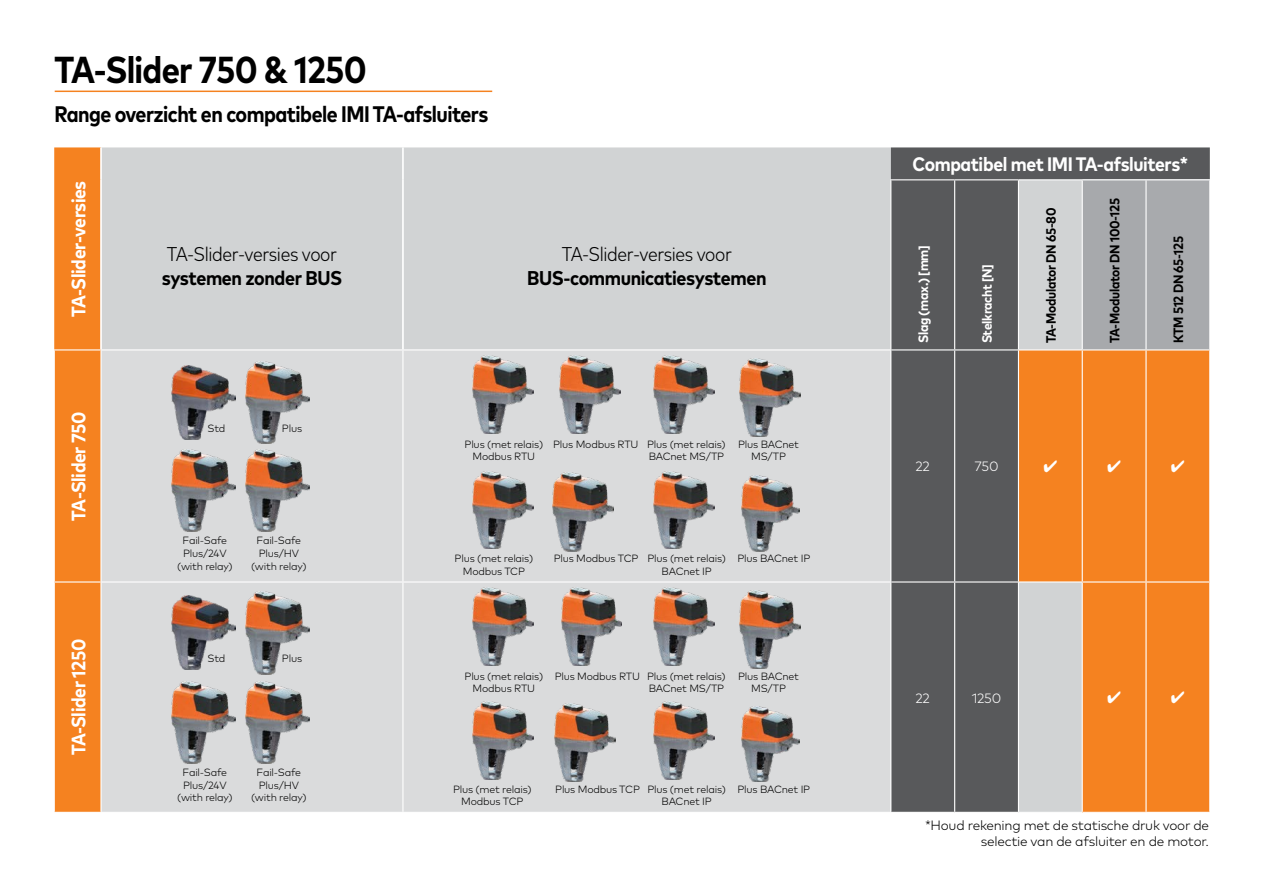
<style>
.page{position:relative;width:1263px;height:893px;background:#fff}
.page>*{position:absolute;margin:0;border:0;box-sizing:border-box;transform-origin:0 0}
.t1{font:500 condensed 37.5px "Helvetica Neue LT Com";letter-spacing:-.02em;color:#000}
.t2{font:700 condensed 22.5px "Mark Pro";letter-spacing:-.025em;color:#000}
.t3{font:condensed 22.5px "Helvetica Neue LT Com";letter-spacing:-.02em;color:#000}
.t4{font:300 condensed 19.95px "Mark Pro";letter-spacing:-.02em;color:#000}
.t5{font:700 condensed 19.95px "Mark Pro";letter-spacing:-.02em;color:#000}
.t6{font:700 condensed 19.5px "Mark Pro";letter-spacing:-.02em;color:#fff}
.t7{font:300 13.5px/16.2px "Mark Pro";letter-spacing:-.02em;color:#000;text-align:right}
.t8{font:700 condensed 13.5px "Mark Pro";letter-spacing:-.02em;color:#000}
.t9{font:700 condensed 13.5px "Mark Pro";letter-spacing:-.02em;color:#fff}
.t10{font:300 13.5px "Mark Pro";letter-spacing:-.02em;color:#fff}
.t11{font:300 10.5px/12.6px "Mark Pro";letter-spacing:-.02em;color:#000;text-align:center}
</style>
<div class="page">
<hr style="left:55px;top:91px;width:437px;height:1px;background:#f58220">
<div style="left:54px;top:147px;width:46px;height:665px;background:#f58220"></div>
<div style="left:102px;top:147px;width:789px;height:202px;background:#d1d3d4"></div>
<svg style="left:891px;top:147px;width:319px;height:665px;background:#666769"></svg>
<div style="left:1082px;top:180px;width:64px;height:170px;background:#a7a9ac"></div>
<div style="left:1146px;top:180px;width:64px;height:170px;background:#a8aaad"></div>
<div style="left:102px;top:350px;width:788px;height:462px;background:#dadbdc"></div>
<div style="left:1019px;top:350px;width:190px;height:462px;background:#f58220"></div>
<div style="left:1018px;top:582px;width:64px;height:230px;background:#d1d3d4"></div>
<div style="left:1082px;top:582px;width:64px;height:230px;background:#f58220"></div>
<hr style="left:402px;top:147px;width:2px;height:33px;background:#fff">
<hr style="left:402px;top:180px;width:2px;height:169px;background:#fff">
<hr style="left:54px;top:349px;width:47px;height:1px;background:#fff">
<hr style="left:54px;top:350px;width:1px;height:231px;background:#fff">
<hr style="left:402px;top:350px;width:1px;height:231px;background:#fff">
<hr style="left:54px;top:581px;width:47px;height:2px;background:#fff">
<hr style="left:54px;top:583px;width:1px;height:229px;background:#fff">
<hr style="left:101px;top:581px;width:302px;height:2px;background:#fff">
<hr style="left:403px;top:581px;width:488px;height:2px;background:#fff">
<hr style="left:402px;top:583px;width:1px;height:229px;background:#fff">
<hr style="left:891px;top:349px;width:64px;height:1px;background:#fff">
<hr style="left:955px;top:349px;width:63px;height:1px;background:#fff">
<hr style="left:1018px;top:349px;width:64px;height:1px;background:#fff">
<hr style="left:891px;top:581px;width:64px;height:2px;background:#fff">
<hr style="left:955px;top:581px;width:63px;height:2px;background:#fff">
<hr style="left:890px;top:180px;width:1px;height:169px;background:#fff">
<hr style="left:954px;top:180px;width:1px;height:169px;background:#fff">
<hr style="left:1018px;top:180px;width:1px;height:169px;background:#fff">
<hr style="left:1082px;top:180px;width:1px;height:169px;background:#fff">
<hr style="left:954px;top:350px;width:1px;height:231px;background:#fff">
<hr style="left:1018px;top:350px;width:1px;height:231px;background:#fff">
<hr style="left:1145px;top:350px;width:1px;height:231px;background:#fff">
<hr style="left:954px;top:583px;width:1px;height:229px;background:#fff">
<hr style="left:1209px;top:350px;width:1px;height:231px;background:#fff">
<hr style="left:1018px;top:581px;width:64px;height:2px;background:#fff">
<hr style="left:1018px;top:583px;width:1px;height:229px;background:#fff">
<hr style="left:1082px;top:583px;width:1px;height:229px;background:#fff">
<hr style="left:1145px;top:180px;width:1px;height:169px;background:#fff">
<hr style="left:1209px;top:180px;width:1px;height:169px;background:#fff">
<hr style="left:1146px;top:349px;width:64px;height:1px;background:#fff">
<hr style="left:1082px;top:350px;width:1px;height:231px;background:#fff">
<hr style="left:1082px;top:349px;width:64px;height:1px;background:#fff">
<hr style="left:1082px;top:581px;width:64px;height:2px;background:#fff">
<hr style="left:1145px;top:583px;width:1px;height:229px;background:#fff">
<hr style="left:1146px;top:581px;width:64px;height:2px;background:#fff">
<hr style="left:1209px;top:583px;width:1px;height:229px;background:#fff">
<hr style="left:890px;top:179px;width:65px;height:1px;background:#fff">
<hr style="left:955px;top:179px;width:63px;height:1px;background:#fff">
<hr style="left:1018px;top:179px;width:64px;height:1px;background:#fff">
<hr style="left:1082px;top:179px;width:64px;height:1px;background:#fff">
<hr style="left:1146px;top:179px;width:64px;height:1px;background:#fff">
<img style="left:560px;top:356px;width:60px;height:78px">
<img style="left:739px;top:358px;width:61px;height:79px">
<img style="left:553px;top:473px;width:61px;height:78px">
<img style="left:741px;top:476px;width:58px;height:75px">
<img style="left:473px;top:356px;width:60px;height:78px">
<img style="left:473px;top:471px;width:60px;height:78px">
<img style="left:654px;top:471px;width:60px;height:78px">
<img style="left:654px;top:356px;width:60px;height:78px">
<img style="left:561px;top:588px;width:61px;height:78px">
<img style="left:739px;top:590px;width:61px;height:79px">
<img style="left:554px;top:703px;width:61px;height:79px">
<img style="left:741px;top:707px;width:58px;height:75px">
<img style="left:473px;top:588px;width:60px;height:78px">
<img style="left:473px;top:702px;width:60px;height:78px">
<img style="left:654px;top:702px;width:60px;height:78px">
<img style="left:654px;top:588px;width:60px;height:78px">
<img style="left:172px;top:365px;width:63px;height:75px">
<img style="left:246px;top:362px;width:64px;height:82px">
<img style="left:172px;top:595px;width:63px;height:75px">
<img style="left:246px;top:592px;width:64px;height:82px">
<img style="left:172px;top:450px;width:64px;height:82px">
<img style="left:172px;top:681px;width:64px;height:82px">
<img style="left:246px;top:450px;width:64px;height:82px">
<img style="left:246px;top:681px;width:64px;height:82px">
<svg style="left:1044px;top:460px;width:13px;height:12px"></svg>
<svg style="left:1108px;top:460px;width:12px;height:12px"></svg>
<svg style="left:1171px;top:460px;width:13px;height:12px"></svg>
<svg style="left:1171px;top:692px;width:13px;height:12px"></svg>
<h1 class="t1" style="left:54px;top:48px;width:284px">TA-Slider 750 &amp; 1250</h1>
<h2 class="t3" style="left:54px;top:92px;width:127px">Range Overview</h2>
<h2 class="t2" style="left:54px;top:97px;width:435px">Range overzicht en compatibele IMI TA-afsluiters</h2>
<h3 class="t6" style="left:64px;top:317px;width:138px;rotate:-90deg">TA-Slider-versies</h3>
<h3 class="t4" style="left:167px;top:239px;width:172px">TA-Slider-versies voor</h3>
<h3 class="t5" style="left:162px;top:263px;width:182px">systemen zonder BUS</h3>
<h3 class="t4" style="left:562px;top:239px;width:172px">TA-Slider-versies voor</h3>
<h3 class="t5" style="left:527px;top:263px;width:241px">BUS-communicatiesystemen</h3>
<h3 class="t6" style="left:64px;top:520px;width:111px;rotate:-90deg">TA-Slider 750</h3>
<h3 class="t6" style="left:64px;top:755px;width:118px;rotate:-90deg">TA-Slider 1250</h3>
<p class="t11" style="left:208px;top:421px;width:19px">Std</p>
<p class="t11" style="left:282px;top:421px;width:22px">Plus</p>
<p class="t11" style="left:177px;top:534px;width:57px">Fail-Safe<br>Plus/24V (with relay)</p>
<p class="t11" style="left:251px;top:534px;width:57px">Fail-Safe<br>Plus/HV (with relay)</p>
<p class="t11" style="left:208px;top:651px;width:19px">Std</p>
<p class="t11" style="left:282px;top:651px;width:22px">Plus</p>
<p class="t11" style="left:177px;top:765px;width:57px">Fail-Safe<br>Plus/24V (with relay)</p>
<p class="t11" style="left:251px;top:765px;width:57px">Fail-Safe<br>Plus/HV (with relay)</p>
<p class="t11" style="left:465px;top:437px;width:80px">Plus (met relais)<br>Modbus RTU</p>
<p class="t11" style="left:553px;top:437px;width:174px;text-align:right">Plus Modbus RTU Plus (met relais)<br>BACnet MS/TP</p>
<p class="t11" style="left:738px;top:437px;width:62px">Plus BACnet<br>MS/TP</p>
<p class="t11" style="left:455px;top:551px;width:80px">Plus (met relais)<br>Modbus TCP</p>
<p class="t11" style="left:662px;top:551px;width:66px;text-align:left;text-indent:-108px">Plus Modbus TCP Plus (met relais)<br>BACnet IP</p>
<p class="t11" style="left:737px;top:551px;width:74px">Plus BACnet IP</p>
<p class="t11" style="left:465px;top:669px;width:80px">Plus (met relais)<br>Modbus RTU</p>
<p class="t11" style="left:555px;top:669px;width:172px;text-align:right">Plus Modbus RTU Plus (met relais)<br>BACnet MS/TP</p>
<p class="t11" style="left:738px;top:669px;width:62px">Plus BACnet<br>MS/TP</p>
<p class="t11" style="left:453px;top:782px;width:80px">Plus (met relais)<br>Modbus TCP</p>
<p class="t11" style="left:662px;top:782px;width:66px;text-align:left;text-indent:-106px">Plus Modbus TCP Plus (met relais)<br>BACnet IP</p>
<p class="t11" style="left:737px;top:782px;width:74px">Plus BACnet IP</p>
<h3 class="t6" style="left:912px;top:150px;width:277px">Compatibel met IMI TA-afsluiters*</h3>
<p class="t9" style="left:913px;top:343px;width:100px;rotate:-90deg">Slag (max.) [mm]</p>
<p class="t9" style="left:977px;top:343px;width:81px;rotate:-90deg">Stelkracht [N]</p>
<p class="t10" style="left:915px;top:456px;width:16px">22</p>
<p class="t10" style="left:974px;top:456px;width:26px">750</p>
<p class="t8" style="left:1041px;top:343px;width:137px;rotate:-90deg">TA-Modulator DN 65-80</p>
<p class="t8" style="left:1104px;top:343px;width:147px;rotate:-90deg">TA-Modulator DN 100-125</p>
<p class="t8" style="left:1168px;top:343px;width:109px;rotate:-90deg">KTM 512 DN 65-125</p>
<p class="t10" style="left:915px;top:688px;width:16px">22</p>
<p class="t10" style="left:972px;top:688px;width:31px">1250</p>
<p class="t7" style="left:925px;top:816px;width:286px">*Houd rekening met de statische druk voor de selectie van de afsluiter en de motor.</p>
</div>
